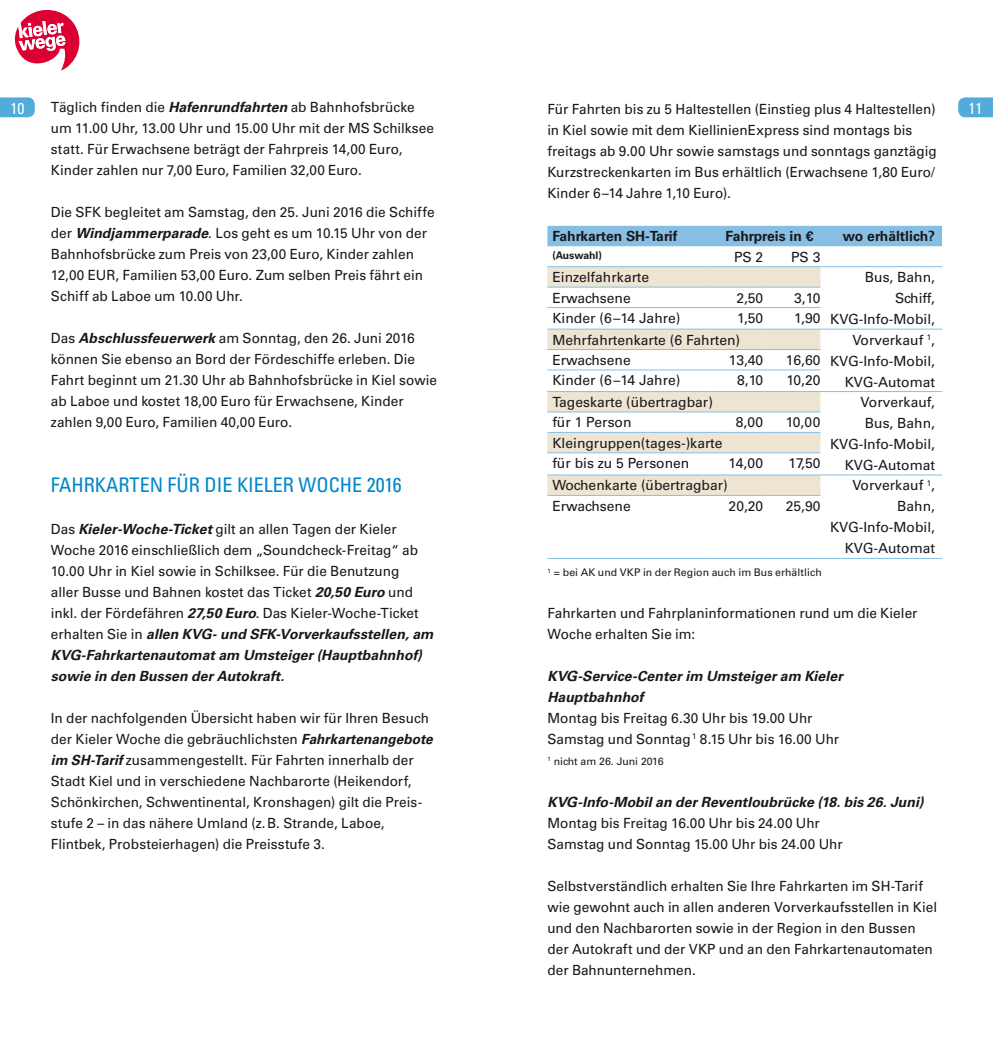
<style>
.page{position:relative;width:993px;height:1042px;background:#fff}
.page>*{position:absolute;margin:0;border:0;box-sizing:border-box;transform-origin:0 0}
.t1{font:condensed 20.12px "Univers LT";color:#0086cb}
.t2{font:condensed 15.75px "Univers LT";color:#fff}
.t3{font:14px/21px "Univers LT";color:#1a171c}
.t4{font:italic 700 14px/21px "Univers LT";letter-spacing:.005em;color:#1a171c}
.t5{font:700 14px "Univers LT";color:#1a171c}
.t6{font:10.5px "Univers LT";color:#1a171c}
.t7{font:700 10.5px "Univers LT";color:#1a171c}
.s1{font-weight:700;font-style:italic}
</style>
<div class="page">
<svg style="left:15px;top:10px;width:64px;height:61px"></svg>
<div style="left:547px;top:226px;width:394px;height:20px;background:#87bfe4"></div>
<svg style="left:547px;top:267px;width:273px;height:228px"></svg>
<hr style="left:820px;top:266px;width:121px;height:1px;background:#87bfe4">
<hr style="left:547px;top:307px;width:159px;height:1px;background:#87bfe4">
<hr style="left:820px;top:329px;width:121px;height:1px;background:#87bfe4">
<hr style="left:547px;top:370px;width:159px;height:1px;background:#87bfe4">
<hr style="left:820px;top:391px;width:121px;height:1px;background:#87bfe4">
<hr style="left:547px;top:558px;width:159px;height:1px;background:#87bfe4">
<hr style="left:706px;top:558px;width:57px;height:1px;background:#87bfe4">
<hr style="left:763px;top:558px;width:57px;height:1px;background:#87bfe4">
<hr style="left:820px;top:475px;width:121px;height:1px;background:#87bfe4">
<hr style="left:706px;top:287px;width:57px;height:1px;background:#87bfe4">
<hr style="left:763px;top:287px;width:57px;height:1px;background:#87bfe4">
<hr style="left:706px;top:349px;width:57px;height:1px;background:#87bfe4">
<hr style="left:763px;top:349px;width:57px;height:1px;background:#87bfe4">
<hr style="left:547px;top:266px;width:159px;height:1px;background:#87bfe4">
<hr style="left:706px;top:266px;width:57px;height:1px;background:#87bfe4">
<hr style="left:763px;top:266px;width:57px;height:1px;background:#87bfe4">
<hr style="left:547px;top:287px;width:159px;height:1px;background:#87bfe4">
<hr style="left:706px;top:307px;width:57px;height:1px;background:#87bfe4">
<hr style="left:763px;top:307px;width:57px;height:1px;background:#87bfe4">
<hr style="left:547px;top:329px;width:159px;height:1px;background:#87bfe4">
<hr style="left:706px;top:329px;width:57px;height:1px;background:#87bfe4">
<hr style="left:763px;top:329px;width:57px;height:1px;background:#87bfe4">
<hr style="left:547px;top:349px;width:159px;height:1px;background:#87bfe4">
<hr style="left:706px;top:370px;width:57px;height:1px;background:#87bfe4">
<hr style="left:763px;top:370px;width:57px;height:1px;background:#87bfe4">
<hr style="left:547px;top:391px;width:159px;height:1px;background:#87bfe4">
<hr style="left:706px;top:391px;width:57px;height:1px;background:#87bfe4">
<hr style="left:763px;top:391px;width:57px;height:1px;background:#87bfe4">
<hr style="left:547px;top:412px;width:159px;height:1px;background:#87bfe4">
<hr style="left:706px;top:412px;width:57px;height:1px;background:#87bfe4">
<hr style="left:763px;top:412px;width:57px;height:1px;background:#87bfe4">
<hr style="left:547px;top:432px;width:159px;height:1px;background:#87bfe4">
<hr style="left:706px;top:432px;width:57px;height:1px;background:#87bfe4">
<hr style="left:763px;top:432px;width:57px;height:1px;background:#87bfe4">
<hr style="left:547px;top:452px;width:159px;height:1px;background:#87bfe4">
<hr style="left:706px;top:452px;width:57px;height:1px;background:#87bfe4">
<hr style="left:763px;top:452px;width:57px;height:1px;background:#87bfe4">
<hr style="left:547px;top:475px;width:159px;height:1px;background:#87bfe4">
<hr style="left:706px;top:475px;width:57px;height:1px;background:#87bfe4">
<hr style="left:763px;top:475px;width:57px;height:1px;background:#87bfe4">
<hr style="left:547px;top:495px;width:159px;height:1px;background:#87bfe4">
<hr style="left:706px;top:495px;width:57px;height:1px;background:#87bfe4">
<hr style="left:763px;top:495px;width:57px;height:1px;background:#87bfe4">
<hr style="left:820px;top:558px;width:121px;height:1px;background:#87bfe4">
<svg style="left:0;top:97px;width:35px;height:20px"></svg>
<svg style="left:958px;top:97px;width:34px;height:20px"></svg>
<p class="t3" style="left:51px;top:98px;width:384px">Täglich finden die <span class="s1">Hafenrundfahrten</span> ab Bahnhofsbrücke um 11.00 Uhr, 13.00 Uhr und 15.00 Uhr mit der MS Schilksee statt. Für Erwachsene beträgt der Fahrpreis 14,00 Euro, Kinder zahlen nur 7,00 Euro, Familien 32,00 Euro.</p>
<p class="t3" style="left:51px;top:203px;width:385px">Die SFK begleitet am Samstag, den 25. Juni 2016 die Schiffe der <span class="s1">Windjammerparade</span>. Los geht es um 10.15 Uhr von der Bahnhofsbrücke zum Preis von 23,00 Euro, Kinder zahlen 12,00 EUR, Familien 53,00 Euro. Zum selben Preis fährt ein Schiff ab Laboe um 10.00 Uhr.</p>
<p class="t3" style="left:51px;top:329px;width:387px">Das <span class="s1">Abschlussfeuerwerk</span> am Sonntag, den 26. Juni 2016 können Sie ebenso an Bord der Fördeschiffe erleben. Die Fahrt beginnt um 21.30 Uhr ab Bahnhofsbrücke in Kiel sowie ab Laboe und kostet 18,00 Euro für Erwachsene, Kinder zahlen 9,00 Euro, Familien 40,00 Euro.</p>
<p class="t2" style="left:10px;top:102px;width:15px">10</p>
<p class="t2" style="left:968px;top:102px;width:15px">11</p>
<p class="t3" style="left:547px;top:100px;width:391px">Für Fahrten bis zu 5 Haltestellen (Einstieg plus 4 Haltestellen) in Kiel sowie mit dem KiellinienExpress sind montags bis freitags ab 9.00 Uhr sowie samstags und sonntags ganztägig Kurzstreckenkarten im Bus erhältlich (Erwachsene 1,80 Euro/ Kinder 6 –14 Jahre 1,10 Euro).</p>
<p class="t5" style="left:552px;top:231px;width:126px">Fahrkarten SH-Tarif</p>
<p class="t5" style="left:725px;top:231px;width:89px">Fahrpreis in €</p>
<p class="t5" style="left:842px;top:231px;width:94px">wo erhältlich?</p>
<p class="t7" style="left:552px;top:251px;width:51px">(Auswahl)</p>
<p class="t3" style="left:733px;top:248px;width:31px">PS 2</p>
<p class="t3" style="left:790px;top:248px;width:31px">PS 3</p>
<p class="t3" style="left:552px;top:268px;width:98px">Einzelfahrkarte</p>
<p class="t3" style="left:829px;top:268px;width:106px;text-align:right">Bus, Bahn,<br>Schiff,<br>KVG-Info-Mobil,</p>
<p class="t3" style="left:552px;top:288px;width:80px">Erwachsene</p>
<p class="t3" style="left:736px;top:288px;width:28px">2,50</p>
<p class="t3" style="left:794px;top:288px;width:28px">3,10</p>
<p class="t3" style="left:552px;top:309px;width:130px">Kinder (6 –14 Jahre)</p>
<p class="t3" style="left:737px;top:309px;width:28px">1,50</p>
<p class="t3" style="left:794px;top:309px;width:28px">1,90</p>
<p class="t3" style="left:552px;top:330px;width:189px">Mehrfahrtenkarte (6 Fahrten)</p>
<p class="t3" style="left:829px;top:330px;width:106px;text-align:right">Vorverkauf <sup>1</sup>,<br>KVG-Info-Mobil,<br>KVG-Automat</p>
<p class="t3" style="left:552px;top:351px;width:80px">Erwachsene</p>
<p class="t3" style="left:728px;top:351px;width:36px">13,40</p>
<p class="t3" style="left:785px;top:351px;width:36px">16,60</p>
<p class="t3" style="left:552px;top:371px;width:130px">Kinder (6 –14 Jahre)</p>
<p class="t3" style="left:736px;top:371px;width:28px">8,10</p>
<p class="t3" style="left:786px;top:371px;width:35px">10,20</p>
<p class="t3" style="left:552px;top:393px;width:162px">Tageskarte (übertragbar)</p>
<p class="t3" style="left:829px;top:393px;width:106px;text-align:right">Vorverkauf,<br>Bus, Bahn,<br>KVG-Info-Mobil,<br>KVG-Automat</p>
<p class="t3" style="left:552px;top:413px;width:81px">für 1 Person</p>
<p class="t3" style="left:735px;top:413px;width:29px">8,00</p>
<p class="t3" style="left:785px;top:413px;width:36px">10,00</p>
<p class="t3" style="left:552px;top:434px;width:172px;line-height:20.5px">Kleingruppen(tages-)karte für bis zu 5 Personen</p>
<p class="t3" style="left:728px;top:454px;width:36px">14,00</p>
<p class="t3" style="left:788px;top:454px;width:33px">17,50</p>
<h1 class="t1" style="left:51px;top:477px;width:352px">FAHRKARTEN FÜR DIE KIELER WOCHE 2016</h1>
<p class="t3" style="left:51px;top:520px;width:384px">Das <span class="s1">Kieler-Woche-Ticket</span> gilt an allen Tagen der Kieler Woche 2016 einschließlich dem „Soundcheck-Freitag“ ab 10.00 Uhr in Kiel sowie in Schilksee. Für die Benutzung<br>aller Busse und Bahnen kostet das Ticket <span class="s1">20,50 Euro</span> und inkl. der Fördefähren <span class="s1">27,50 Euro</span>. Das Kieler-Woche-Ticket erhalten Sie in <span class="s1">allen KVG- und SFK-Vorverkaufsstellen, am KVG-Fahrkartenautomat am Umsteiger (Hauptbahnhof) sowie in den Bussen der Autokraft.</span></p>
<p class="t3" style="left:51px;top:709px;width:383px">In der nachfolgenden Übersicht haben wir für Ihren Besuch der Kieler Woche die gebräuchlichsten <span class="s1">Fahrkartenangebote im SH-Tarif</span> zusammengestellt. Für Fahrten innerhalb der Stadt Kiel und in verschiedene Nachbarorte (Heikendorf, Schönkirchen, Schwentinental, Kronshagen) gilt die Preis&shy;stufe 2 – in das nähere Umland (z. B. Strande, Laboe, Flintbek, Probsteierhagen) die Preisstufe 3.</p>
<p class="t3" style="left:552px;top:476px;width:177px">Wochenkarte (übertragbar)</p>
<p class="t3" style="left:829px;top:476px;width:106px;text-align:right">Vorverkauf <sup>1</sup>,<br>Bahn,<br>KVG-Info-Mobil,<br>KVG-Automat</p>
<p class="t3" style="left:552px;top:497px;width:80px">Erwachsene</p>
<p class="t3" style="left:728px;top:497px;width:36px">20,20</p>
<p class="t3" style="left:785px;top:497px;width:36px">25,90</p>
<p class="t6" style="left:547px;top:568px;width:276px"><sup>1</sup> = bei AK und VKP in der Region auch im Bus erhältlich</p>
<p class="t3" style="left:547px;top:604px;width:371px">Fahrkarten und Fahrplaninformationen rund um die Kieler<br>Woche erhalten Sie im:</p>
<p class="t4" style="left:547px;top:667px;width:297px">KVG-Service-Center im Umsteiger am Kieler<br>Hauptbahnhof</p>
<p class="t3" style="left:547px;top:709px;width:293px">Montag bis Freitag 6.30 Uhr bis 19.00 Uhr<br>Samstag und Sonntag <sup>1</sup> 8.15 Uhr bis 16.00 Uhr</p>
<p class="t6" style="left:547px;top:757px;width:118px"><sup>1</sup> nicht am 26. Juni 2016</p>
<p class="t4" style="left:547px;top:793px;width:377px">KVG-Info-Mobil an der Reventloubrücke (18. bis 26. Juni)</p>
<p class="t3" style="left:547px;top:814px;width:296px">Montag bis Freitag 16.00 Uhr bis 24.00 Uhr<br>Samstag und Sonntag 15.00 Uhr bis 24.00 Uhr</p>
<p class="t3" style="left:547px;top:877px;width:391px">Selbstverständlich erhalten Sie Ihre Fahrkarten im SH-Tarif wie gewohnt auch in allen anderen Vorverkaufsstellen in Kiel und den Nachbarorten sowie in der Region in den Bussen der Autokraft und der VKP und an den Fahrkartenautomaten der Bahnunternehmen.</p>
</div>
